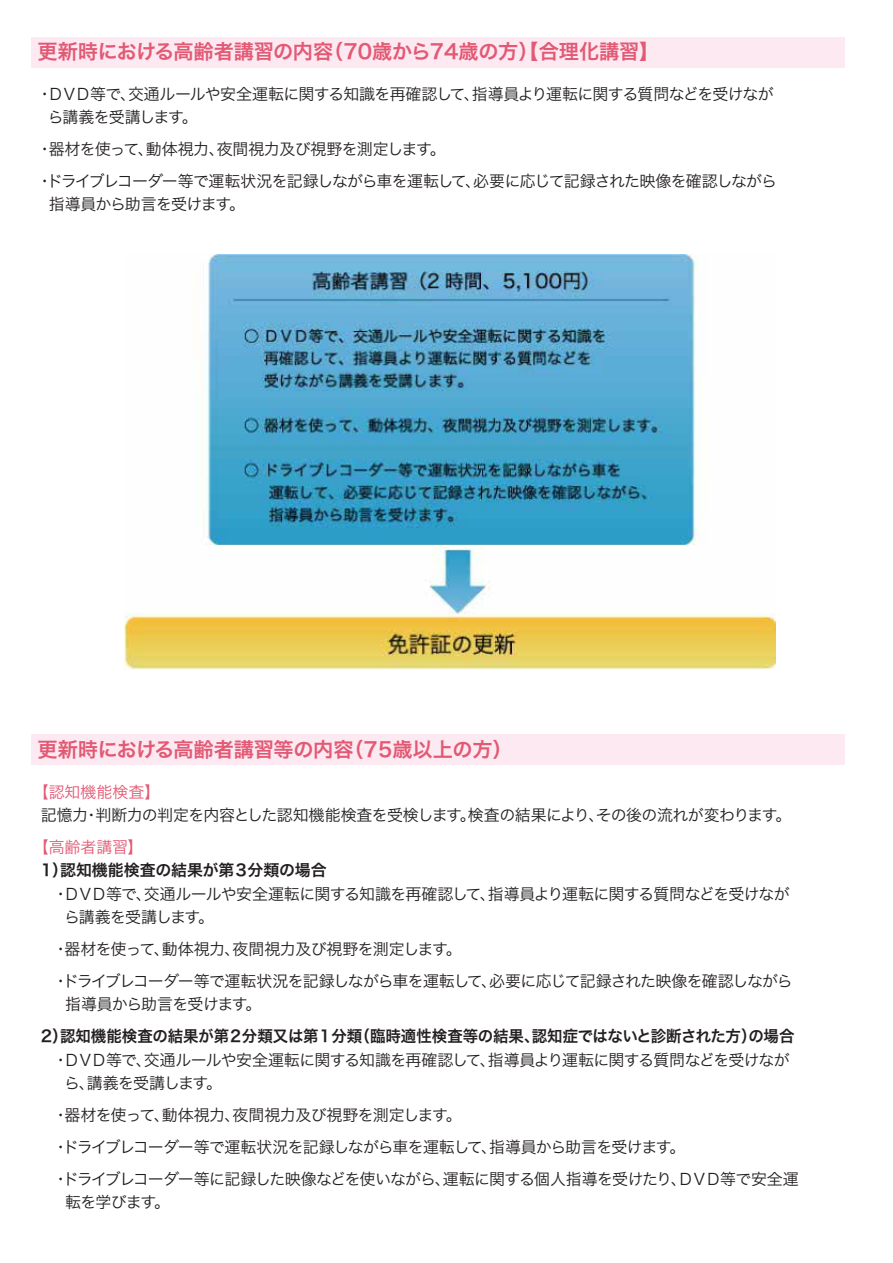
<style>
.page{position:relative;width:893px;height:1263px;background:#fff}
.page>*{position:absolute;margin:0;border:0;box-sizing:border-box;transform-origin:0 0}
.t1{font:20.25px "Hira Kaku Pro W6";letter-spacing:-.015em;color:#e25974}
.t2{font:15.9px/32px "Hira Kaku Pro W3";letter-spacing:-.045em;color:#231f20}
.t3{font:15.9px "Hira Kaku Pro W6";color:#231f20}
.t4{font:15.9px "Hira Kaku Pro W3";color:#e25974}
</style>
<div class="page">
<div style="left:32px;top:37px;width:813px;height:31px;background:#fce9f1"></div>
<div style="left:32px;top:734px;width:813px;height:31px;background:#fce9f1"></div>
<img style="left:124px;top:255px;width:651px;height:415px">
<p class="t1" style="left:38px;top:33px;width:623px">更新時における高齢者講習の内容（70歳から74歳の方）【合理化講習】</p>
<p class="t2" style="left:48px;top:81px;width:727px;line-height:23.4px;text-indent:-11px">・ＤＶＤ等で、交通ルールや安全運転に関する知識を再確認して、指導員より運転に関する質問などを受けながら講義を受講します。</p>
<p class="t2" style="left:37px;top:132px;width:742px">・器材を使って、動体視力、夜間視力及び視野を測定します。<br>・ドライブレコーダー等で運転状況を記録しながら車を運転して、必要に応じて記録された映像を確認しながら</p>
<p class="t2" style="left:49px;top:187px;width:198px">指導員から助言を受けます。</p>
<p class="t1" style="left:38px;top:731px;width:477px">更新時における高齢者講習等の内容（75歳以上の方）</p>
<p class="t4" style="left:33px;top:778px;width:129px">【認知機能検査】</p>
<p class="t2" style="left:41px;top:798px;width:752px">記憶力・判断力の判定を内容とした認知機能検査を受検します。検査の結果により、その後の流れが変わります。</p>
<p class="t4" style="left:33px;top:833px;width:112px">【高齢者講習】</p>
<p class="t3" style="left:41px;top:856px;width:287px">1）認知機能検査の結果が第3分類の場合</p>
<p class="t2" style="left:64px;top:881px;width:727px;line-height:23.4px;text-indent:-23px">　・ＤＶＤ等で、交通ルールや安全運転に関する知識を再確認して、指導員より運転に関する質問などを受けながら講義を受講します。</p>
<p class="t2" style="left:41px;top:932px;width:754px">　・器材を使って、動体視力、夜間視力及び視野を測定します。<br>　・ドライブレコーダー等で運転状況を記録しながら車を運転して、必要に応じて記録された映像を確認しながら</p>
<p class="t2" style="left:65px;top:987px;width:198px">指導員から助言を受けます。</p>
<p class="t3" style="left:41px;top:1022px;width:755px">2）認知機能検査の結果が第2分類又は第1分類（臨時適性検査等の結果、認知症ではないと診断された方）の場合</p>
<p class="t2" style="left:64px;top:1047px;width:727px;line-height:23.4px;text-indent:-23px">　・ＤＶＤ等で、交通ルールや安全運転に関する知識を再確認して、指導員より運転に関する質問などを受けながら、講義を受講します。</p>
<p class="t2" style="left:41px;top:1098px;width:760px">　・器材を使って、動体視力、夜間視力及び視野を測定します。<br>　・ドライブレコーダー等で運転状況を記録しながら車を運転して、指導員から助言を受けます。<br>　・ドライブレコーダー等に記録した映像などを使いながら、運転に関する個人指導を受けたり、ＤＶＤ等で安全運</p>
<p class="t2" style="left:65px;top:1185px;width:106px">転を学びます。</p>
</div>
